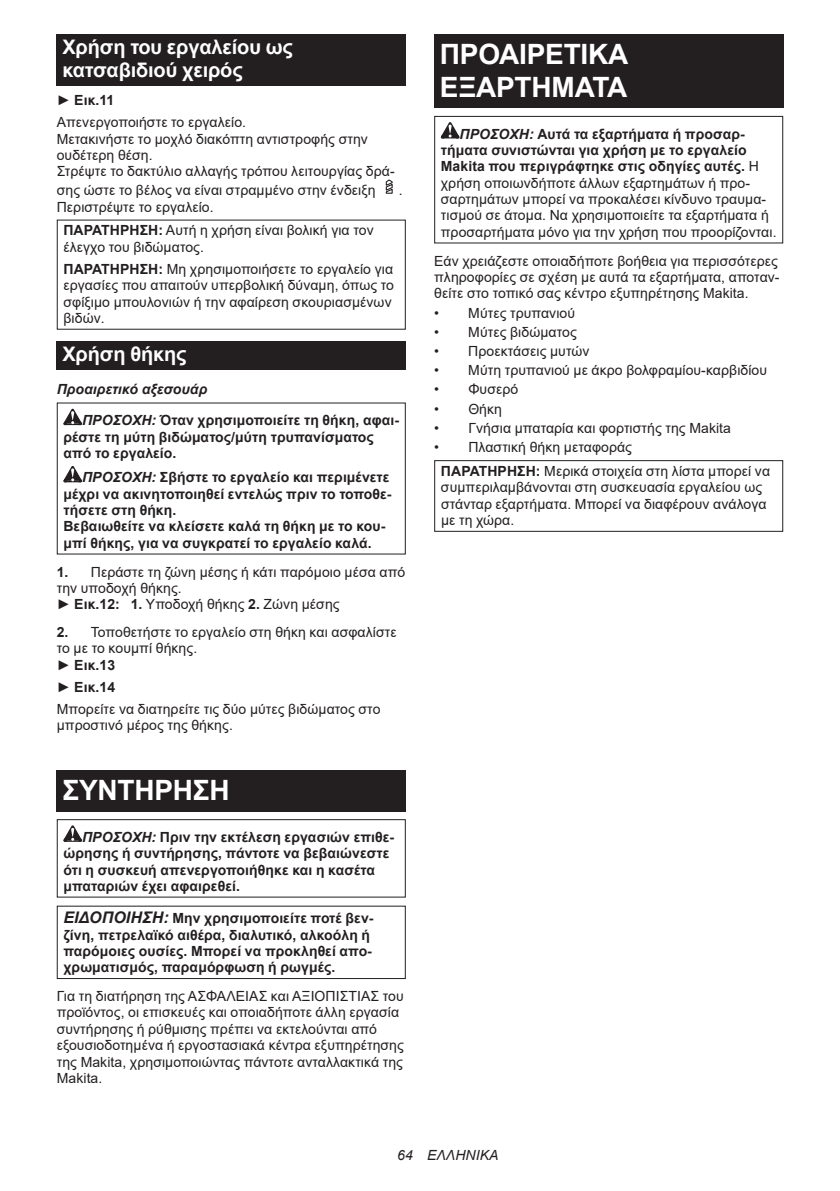
<style>
.page{position:relative;width:840px;height:1191px;background:#fff}
.page>*{position:absolute;margin:0;border:0;box-sizing:border-box;transform-origin:0 0}
.t1{font:700 28px/32.8px "Arial";letter-spacing:-.01em;color:#fff}
.t2{font:700 20px/23.4px "Arial";letter-spacing:-.01em;color:#fff}
.t3{font:14px/16.4px "Arial";letter-spacing:.005em;color:#231f20}
.t4{font:700 14px/16.4px "Arial";letter-spacing:.005em;color:#231f20}
.t5{font:italic 14px "Arial";letter-spacing:.005em;color:#231f20}
.s1{font-weight:700}
.s2{font-style:italic}
.s3{font-style:italic;font-size:16px}
.s4{font-weight:700;font-style:italic}
</style>
<div class="page">
<div style="left:57px;top:34px;width:348px;height:52px;background:#231f20"></div>
<svg style="left:385px;top:179px;width:8px;height:15px"></svg>
<div style="left:57px;top:341px;width:348px;height:28px;background:#231f20"></div>
<svg style="left:63px;top:409px;width:19px;height:16px"></svg>
<svg style="left:63px;top:466px;width:19px;height:16px"></svg>
<div style="left:57px;top:770px;width:348px;height:41px;background:#231f20"></div>
<svg style="left:63px;top:825px;width:19px;height:16px"></svg>
<div style="left:57px;top:819px;width:348px;height:78px;border:1px solid #231f20"></div>
<div style="left:57px;top:905px;width:348px;height:74px;border:1px solid #231f20"></div>
<div style="left:434px;top:34px;width:348px;height:74px;background:#231f20"></div>
<svg style="left:440px;top:122px;width:19px;height:16px"></svg>
<div style="left:434px;top:116px;width:348px;height:127px;border:1px solid #231f20"></div>
<div style="left:434px;top:460px;width:348px;height:72px;border:1px solid #231f20"></div>
<h2 class="t2" style="left:62px;top:36px;width:232px">Χρήση του εργαλείου ως κατσαβιδιού χειρός</h2>
<p class="t3" style="left:57px;top:89px;width:191px;line-height:22px">► <span class="s1">Εικ.11<br></span>Απενεργοποιήστε το εργαλείο.</p>
<p class="t3" style="left:57px;top:130px;width:339px">Μετακινήστε το μοχλό διακόπτη αντιστροφής στην ουδέτερη θέση.<br>Στρέψτε το δακτύλιο αλλαγής τρόπου λειτουργίας δρά-</p>
<p class="t3" style="left:57px;top:182px;width:320px">σης ώστε το βέλος να είναι στραμμένο στην ένδειξη</p>
<p class="t3" style="left:398px;top:182px;width:5px">.</p>
<p class="t3" style="left:63px;top:195px;width:311px;line-height:23.8px;text-indent:-7px">Περιστρέψτε το εργαλείο.<br><span class="s1">ΠΑΡΑΤΗΡΗΣΗ:</span> Αυτή η χρήση είναι βολική για τον</p>
<p class="t3" style="left:63px;top:236px;width:331px;line-height:22px">έλεγχο του βιδώματος.<br><span class="s1">ΠΑΡΑΤΗΡΗΣΗ:</span> Μη χρησιμοποιήσετε το εργαλείο για</p>
<p class="t3" style="left:63px;top:277px;width:332px">εργασίες που απαιτούν υπερβολική δύναμη, όπως το σφίξιμο μπουλονιών ή την αφαίρεση σκουριασμένων βιδών.</p>
<h2 class="t2" style="left:62px;top:342px;width:125px">Χρήση θήκης</h2>
<p class="t4" style="left:82px;top:374px;width:318px;line-height:30.6px;text-indent:-25px"><span class="s2">Προαιρετικό αξεσουάρ<br>ΠΡΟΣΟΧΗ:</span> Όταν χρησιμοποιείτε τη θήκη, αφαι-</p>
<p class="t4" style="left:63px;top:428px;width:312px">ρέστε τη μύτη βιδώματος/μύτη τρυπανίσματος από το εργαλείο.</p>
<p class="t4" style="left:63px;top:469px;width:329px;text-indent:19px"><span class="s2">ΠΡΟΣΟΧΗ:</span> Σβήστε το εργαλείο και περιμένετε μέχρι να ακινητοποιηθεί εντελώς πριν το τοποθε&shy;τήσετε στη θήκη.<br>Βεβαιωθείτε να κλείσετε καλά τη θήκη με το κου&shy;μπί θήκης, για να συγκρατεί το εργαλείο καλά.</p>
<p class="t3" style="left:57px;top:563px;width:350px"><span class="s1">1.</span> Περάστε τη ζώνη μέσης ή κάτι παρόμοιο μέσα από την υποδοχή θήκης.<br>► <span class="s1">Εικ.12: 1.</span> Υποδοχή θήκης <span class="s1">2.</span> Ζώνη μέσης</p>
<p class="t3" style="left:57px;top:624px;width:341px"><span class="s1">2.</span> Τοποθετήστε το εργαλείο στη θήκη και ασφαλίστε το με το κουμπί θήκης.<br>► <span class="s1">Εικ.13</span></p>
<p class="t3" style="left:57px;top:676px;width:325px;line-height:22px">► <span class="s1">Εικ.14<br></span>Μπορείτε να διατηρείτε τις δύο μύτες βιδώματος στο</p>
<p class="t3" style="left:57px;top:717px;width:177px">μπροστινό μέρος της θήκης.</p>
<h1 class="t1" style="left:62px;top:774px;width:169px">ΣΥΝΤΗΡΗΣΗ</h1>
<p class="t4" style="left:63px;top:829px;width:332px;text-indent:19px"><span class="s2">ΠΡΟΣΟΧΗ:</span> Πριν την εκτέλεση εργασιών επιθε&shy;ώρησης ή συντήρησης, πάντοτε να βεβαιώνεστε ότι η συσκευή απενεργοποιήθηκε και η κασέτα μπαταριών έχει αφαιρεθεί.</p>
<p class="t4" style="left:63px;top:910px;width:311px"><span class="s3">ΕΙΔΟΠΟΙΗΣΗ:</span> Μην χρησιμοποιείτε ποτέ βεν&shy;ζίνη, πετρελαϊκό αιθέρα, διαλυτικό, αλκοόλη ή παρόμοιες ουσίες. Μπορεί να προκληθεί απο&shy;χρωματισμός, παραμόρφωση ή ρωγμές.</p>
<p class="t3" style="left:57px;top:988px;width:348px">Για τη διατήρηση της ΑΣΦΑΛΕΙΑΣ και ΑΞΙΟΠΙΣΤΙΑΣ του προϊόντος, οι επισκευές και οποιαδήποτε άλλη εργασία συντήρησης ή ρύθμισης πρέπει να εκτελούνται από εξουσιοδοτημένα ή εργοστασιακά κέντρα εξυπηρέτησης της Makita, χρησιμοποιώντας πάντοτε ανταλλακτικά της Makita.</p>
<h1 class="t1" style="left:439px;top:38px;width:190px">ΠΡΟΑΙΡΕΤΙΚΑ<br>ΕΞΑΡΤΗΜΑΤΑ</h1>
<p class="t3" style="left:440px;top:125px;width:337px;text-indent:19px"><span class="s4">ΠΡΟΣΟΧΗ:</span> <span class="s1">Αυτά τα εξαρτήματα ή προσαρ&shy;τήματα συνιστώνται για χρήση με το εργαλείο Makita που περιγράφτηκε στις οδηγίες αυτές.</span> Η χρήση οποιωνδήποτε άλλων εξαρτημάτων ή προ&shy;σαρτημάτων μπορεί να προκαλέσει κίνδυνο τραυμα&shy;τισμού σε άτομα. Να χρησιμοποιείτε τα εξαρτήματα ή προσαρτήματα μόνο για την χρήση που προορίζονται.</p>
<p class="t3" style="left:434px;top:252px;width:347px;text-align:justify">Εάν χρειάζεστε οποιαδήποτε βοήθεια για περισσότερες πληροφορίες σε σχέση με αυτά τα εξαρτήματα, αποταν&shy;θείτε στο τοπικό σας κέντρο εξυπηρέτησης Makita.</p>
<p class="t3" style="left:434px;top:304px;width:142px">• Μύτες τρυπανιού</p>
<p class="t3" style="left:434px;top:323px;width:144px">• Μύτες βιδώματος</p>
<p class="t3" style="left:434px;top:343px;width:157px">• Προεκτάσεις μυτών</p>
<p class="t3" style="left:434px;top:362px;width:334px">• Μύτη τρυπανιού με άκρο βολφραμίου-καρβιδίου</p>
<p class="t3" style="left:434px;top:381px;width:85px">• Φυσερό</p>
<p class="t3" style="left:434px;top:400px;width:69px">• Θήκη</p>
<p class="t3" style="left:434px;top:419px;width:298px">• Γνήσια μπαταρία και φορτιστής της Makita</p>
<p class="t3" style="left:440px;top:435px;width:330px;line-height:23.8px;text-indent:-7px">• Πλαστική θήκη μεταφοράς<br><span class="s1">ΠΑΡΑΤΗΡΗΣΗ:</span> Μερικά στοιχεία στη λίστα μπορεί να</p>
<p class="t3" style="left:440px;top:479px;width:327px">συμπεριλαμβάνονται στη συσκευασία εργαλείου ως στάνταρ εξαρτήματα. Μπορεί να διαφέρουν ανάλογα με τη χώρα.</p>
<p class="t5" style="left:397px;top:1146px;width:103px">64 ΕΛΛΗΝΙΚΑ</p>
</div>
